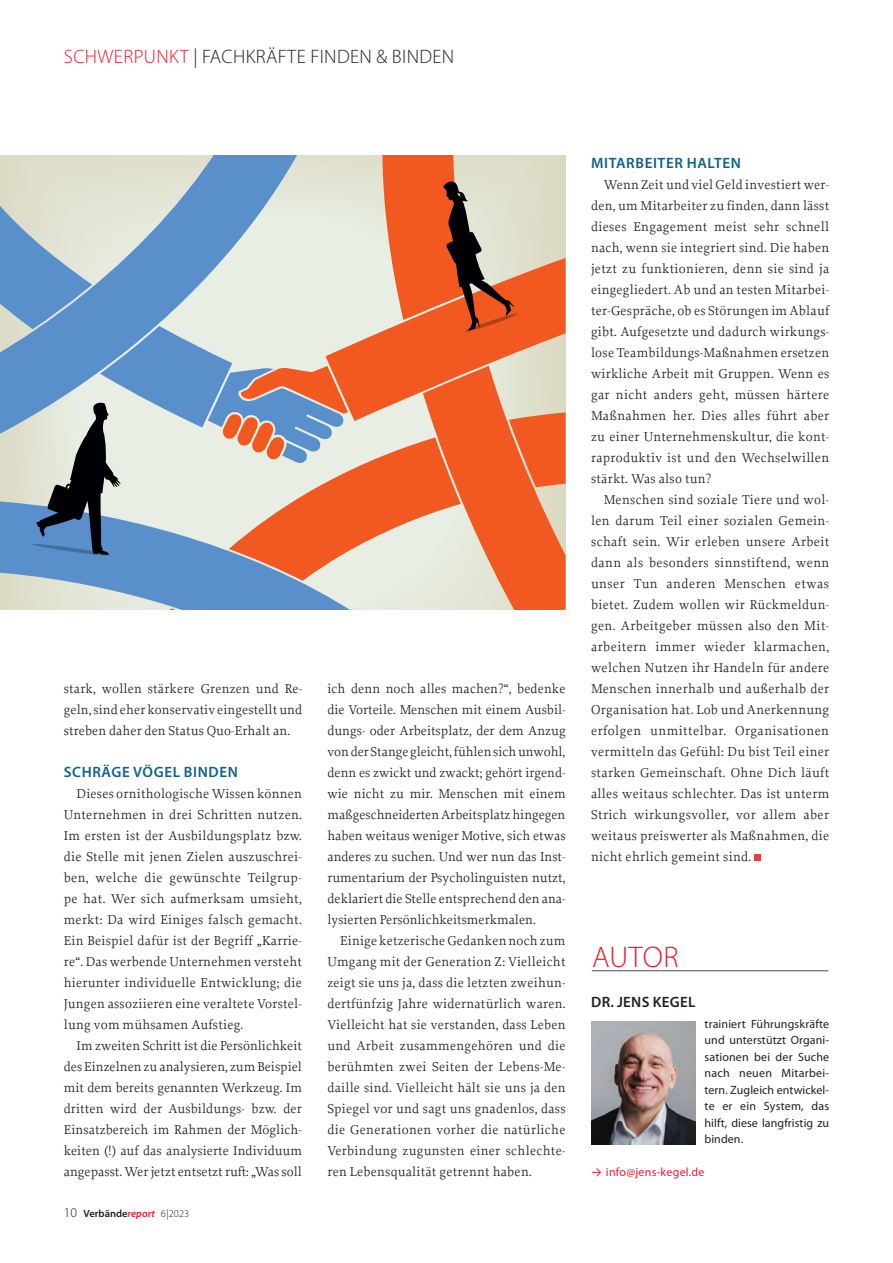
<style>
.page{position:relative;width:893px;height:1263px;background:#fff}
.page>*{position:absolute;margin:0;border:0;box-sizing:border-box;transform-origin:0 0}
.t1{font:300 30px "Myriad Pro";letter-spacing:.01em;color:#ee1b2a}
.t2{font:300 19.5px "Myriad Pro";letter-spacing:.02em;color:#231f20}
.t3{font:600 15px "Myriad Pro";letter-spacing:.04em;color:#0f618e}
.t4{font:600 15px "Myriad Pro";letter-spacing:.02em;color:#231f20}
.t5{font:13.5px/21px "Proforma";letter-spacing:.02em;color:#231f20;text-align:justify}
.t6{font:12px/16.5px "Myriad Pro";letter-spacing:.005em;color:#231f20;text-align:justify}
.t7{font:12px "Myriad Pro";letter-spacing:.02em;color:#ee1b2a}
.t8{font:600 10.5px "Myriad Pro";color:#231f20}
.s1{color:#ee1b2a}
.s2{font-weight:300;font-size:13.5px}
.s3{font-style:italic;color:#ee1b2a}
.s4{font-weight:300}
.s5{font-family:"Calibri"}
</style>
<div class="page">
<div style="left:754px;top:855px;width:7px;height:6px;background:#ee3e37"></div>
<svg style="left:0;top:155px;width:566px;height:454px;background:#c0a8a2"></svg>
<hr style="left:592px;top:970px;width:236px;height:1px;background:#4b4c4d">
<img style="left:591px;top:1022px;width:104px;height:123px">
<h2 class="t2" style="left:64px;top:45px;width:392px"><span class="s1">SCHWERPUNKT</span> | FACHKRÄFTE FINDEN &amp; BINDEN</h2>
<p class="t5" style="left:64px;top:678px;width:240px">stark, wollen stärkere Grenzen und Re&shy;geln, sind eher konservativ eingestellt und streben daher den Status Quo-Erhalt an.</p>
<p class="t3" style="left:64px;top:762px;width:175px">SCHRÄGE VÖGEL BINDEN</p>
<p class="t5" style="left:64px;top:783px;width:240px;text-indent:13px">Dieses ornithologische Wissen können Unternehmen in drei Schritten nutzen.<br>Im ersten ist der Ausbildungsplatz bzw. die Stelle mit jenen Zielen auszuschrei&shy;ben, welche die gewünschte Teilgrup&shy;pe hat. Wer sich aufmerksam umsieht, merkt: Da wird Einiges falsch gemacht.<br>Ein Beispiel dafür ist der Begriff „Karrie&shy;re“. Das werbende Unternehmen versteht hierunter individuelle Entwicklung; die Jungen assoziieren eine veraltete Vorstel&shy;lung vom mühsamen Aufstieg.</p>
<p class="t5" style="left:64px;top:1035px;width:240px;text-indent:13px">Im zweiten Schritt ist die Persönlichkeit des Einzelnen zu analysieren, zum Beispiel mit dem bereits genannten Werkzeug. Im dritten wird der Ausbildungs- bzw. der Einsatzbereich im Rahmen der Möglich&shy;keiten (!) auf das analysierte Individuum angepasst. Wer jetzt entsetzt ruft: „Was soll</p>
<p class="t8" style="left:64px;top:1207px;width:126px"><span class="s2">10</span> Verbände<span class="s3">report</span> <span class="s4">6|2023</span></p>
<p class="t5" style="left:327px;top:678px;width:240px">ich denn noch alles machen?“, bedenke die Vorteile. Menschen mit einem Ausbil&shy;dungs- oder Arbeitsplatz, der dem Anzug von der Stange gleicht, fühlen sich unwohl, denn es zwickt und zwackt; gehört irgend&shy;wie nicht zu mir. Menschen mit einem maßgeschneiderten Arbeitsplatz hingegen haben weitaus weniger Motive, sich etwas anderes zu suchen. Und wer nun das Inst&shy;rumentarium der Psycholinguisten nutzt, deklariert die Stelle entsprechend den ana&shy;lysierten Persönlichkeitsmerkmalen.</p>
<p class="t5" style="left:327px;top:930px;width:240px;text-indent:13px">Einige ketzerische Gedanken noch zum Umgang mit der Generation Z: Vielleicht zeigt sie uns ja, dass die letzten zweihun&shy;dertfünfzig Jahre widernatürlich waren.<br>Vielleicht hat sie verstanden, dass Leben und Arbeit zusammengehören und die berühmten zwei Seiten der Lebens-Me&shy;daille sind. Vielleicht hält sie uns ja den Spiegel vor und sagt uns gnadenlos, dass die Generationen vorher die natürliche Verbindung zugunsten einer schlechte&shy;ren Lebensqualität getrennt haben.</p>
<p class="t3" style="left:591px;top:153px;width:151px">MITARBEITER HALTEN</p>
<p class="t5" style="left:591px;top:174px;width:240px;text-indent:13px">Wenn Zeit und viel Geld investiert wer&shy;den, um Mitarbeiter zu finden, dann lässt dieses Engagement meist sehr schnell nach, wenn sie integriert sind. Die haben jetzt zu funktionieren, denn sie sind ja eingegliedert. Ab und an testen Mitarbei&shy;ter-Gespräche, ob es Störungen im Ablauf gibt. Aufgesetzte und dadurch wirkungs&shy;lose Teambildungs-Maßnahmen ersetzen wirkliche Arbeit mit Gruppen. Wenn es gar nicht anders geht, müssen härtere Maßnahmen her. Dies alles führt aber zu einer Unternehmenskultur, die kont&shy;raproduktiv ist und den Wechselwillen stärkt. Was also tun?</p>
<p class="t5" style="left:591px;top:489px;width:240px;text-indent:13px">Menschen sind soziale Tiere und wol&shy;len darum Teil einer sozialen Gemein&shy;schaft sein. Wir erleben unsere Arbeit dann als besonders sinnstiftend, wenn unser Tun anderen Menschen etwas bietet. Zudem wollen wir Rückmeldun&shy;gen. Arbeitgeber müssen also den Mit&shy;arbeitern immer wieder klarmachen, welchen Nutzen ihr Handeln für andere Menschen innerhalb und außerhalb der Organisation hat. Lob und Anerkennung erfolgen unmittelbar. Organisationen vermitteln das Gefühl: Du bist Teil einer starken Gemeinschaft. Ohne Dich läuft alles weitaus schlechter. Das ist unterm Strich wirkungsvoller, vor allem aber weitaus preiswerter als Maßnahmen, die nicht ehrlich gemeint sind.</p>
<h1 class="t1" style="left:592px;top:938px;width:88px">AUTOR</h1>
<p class="t4" style="left:591px;top:992px;width:106px">DR. JENS KEGEL</p>
<p class="t6" style="left:705px;top:1015px;width:126px">trainiert Führungskräfte und unterstützt Organi&shy;sationen bei der Suche nach neuen Mitarbei&shy;tern. Zugleich entwickel&shy;te er ein System, das hilft, diese langfristig zu binden.</p>
<p class="t7" style="left:591px;top:1165px;width:115px"><span class="s5">→</span> info@jens-kegel.de</p>
</div>
